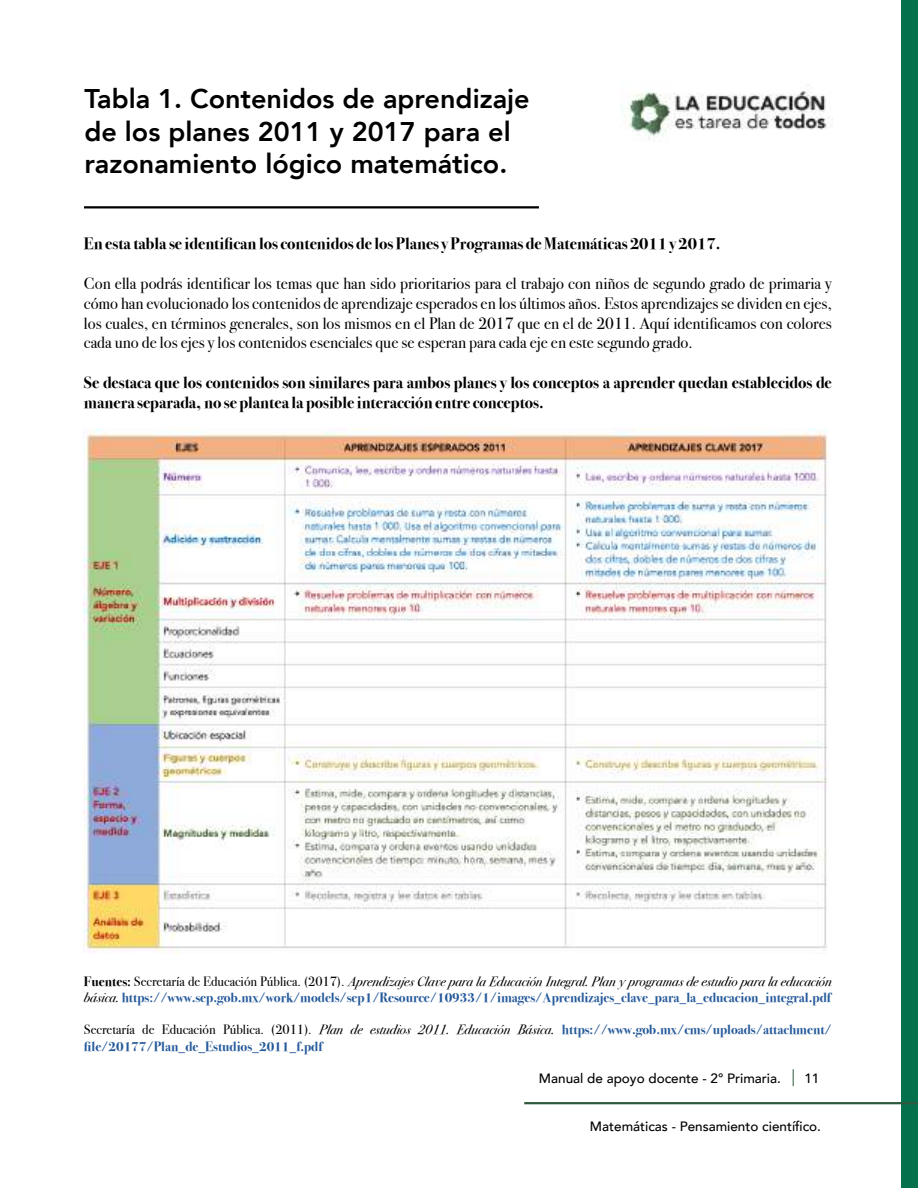
<style>
.page{position:relative;width:918px;height:1188px;background:#fff}
.page>*{position:absolute;margin:0;border:0;box-sizing:border-box;transform-origin:0 0}
.t1{font:800 27px/32.4px "Avenir";color:#000}
.t2{font:16.5px/19.8px "Bodoni Svty Two ITCTT";color:#000;text-align:justify}
.t3{font:700 16.5px/19.8px "Bodoni Svty Two ITCTT";color:#000}
.t4{font:700 13.5px/16.2px "Bodoni Svty Two ITCTT";color:#265a9b}
.t5{font:500 13.5px "Avenir";color:#000}
.s1{color:#000}
.s2{font-weight:400;color:#000}
.s3{font-weight:400;font-style:italic;color:#000}
</style>
<div class="page">
<div style="left:901px;top:0;width:17px;height:1188px;background:#04714c"></div>
<hr style="left:524px;top:1102px;width:394px;height:2px;background:#30593f">
<svg style="left:793px;top:1069px;width:1px;height:17px"></svg>
<img style="left:621px;top:84px;width:212px;height:56px">
<hr style="left:84px;top:206px;width:455px;height:2px;background:#000">
<img style="left:84px;top:428px;width:744px;height:526px">
<h1 class="t1" style="left:84px;top:83px;width:447px">Tabla 1. Contenidos de aprendizaje de los planes 2011 y 2017 para el razonamiento lógico matemático.</h1>
<p class="t3" style="left:84px;top:233px;width:638px">En esta tabla se identifican los contenidos de los Planes y Programas de Matemáticas 2011 y 2017.</p>
<p class="t2" style="left:84px;top:272px;width:749px">Con ella podrás identificar los temas que han sido prioritarios para el trabajo con niños de segundo grado de primaria y cómo han evolucionado los contenidos de aprendizaje esperados en los últimos años. Estos aprendizajes se dividen en ejes, los cuales, en términos generales, son los mismos en el Plan de 2017 que en el de 2011. Aquí identificamos con colores cada uno de los ejes y los contenidos esenciales que se esperan para cada eje en este segundo grado.</p>
<p class="t3" style="left:84px;top:371px;width:749px">Se destaca que los contenidos son similares para ambos planes y los conceptos a aprender quedan establecidos de manera separada, no se plantea la posible interacción entre conceptos.</p>
<p class="t4" style="left:84px;top:972px;width:749px"><span class="s1">Fuentes:</span> <span class="s2">Secretaría de Educación Pública. (2017).</span> <span class="s3">Aprendizajes Clave para la Educación Integral. Plan y programas de estudio para la educación básica.</span> https://www.sep.gob.mx/work/models/sep1/Resource/10933/1/images/Aprendizajes_clave_para_la_educacion_integral.pdf</p>
<p class="t4" style="left:84px;top:1021px;width:749px"><span class="s2">Secretaría de Educación Pública. (2011).</span> <span class="s3">Plan de estudios 2011. Educación Básica.</span> https://www.gob.mx/cms/uploads/attachment/ file/20177/Plan_de_Estudios_2011_f.pdf</p>
<p class="t5" style="left:539px;top:1066px;width:244px">Manual de apoyo docente - 2° Primaria.</p>
<p class="t5" style="left:804px;top:1066px;width:17px">11</p>
<p class="t5" style="left:590px;top:1114px;width:233px">Matemáticas - Pensamiento científico.</p>
</div>
